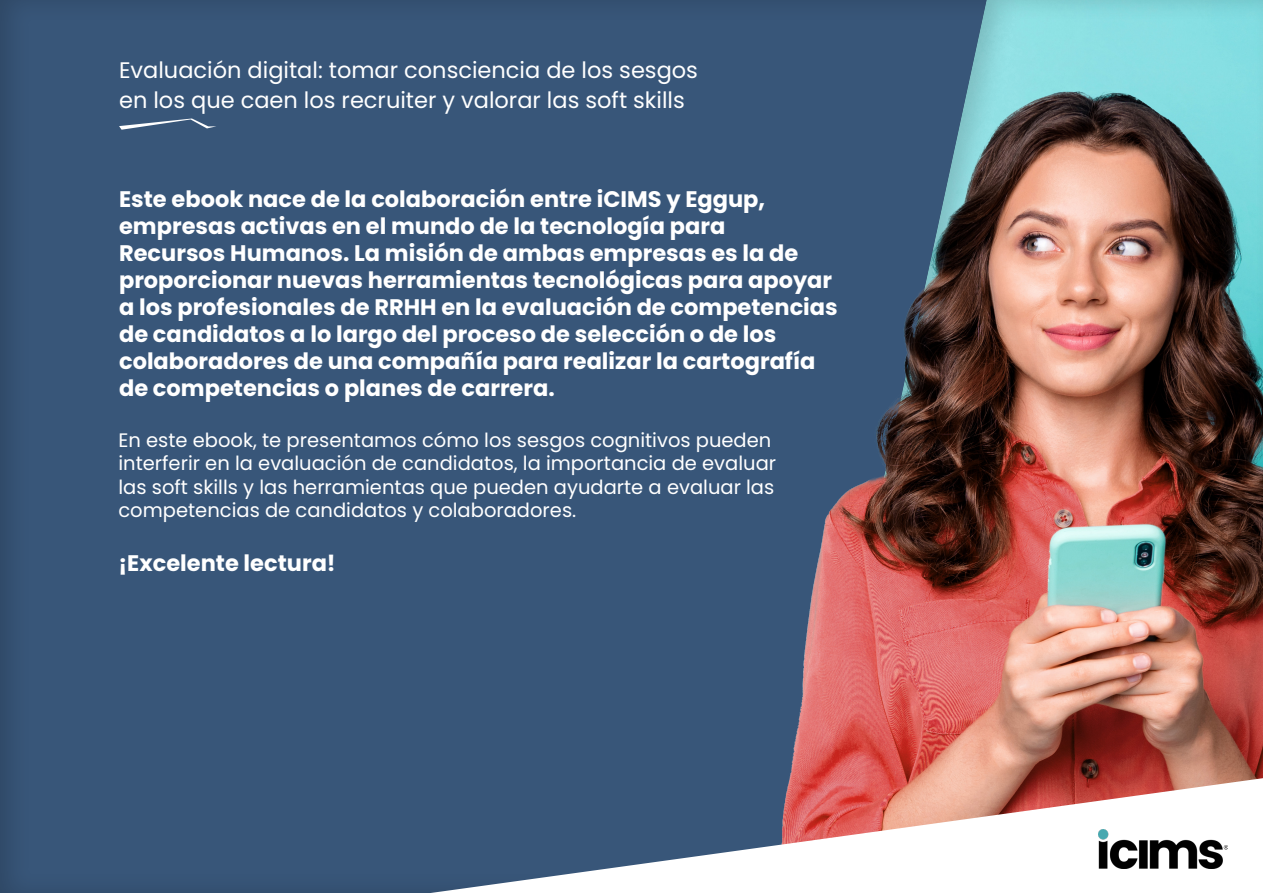
<style>
.page{position:relative;width:1263px;height:893px;background:#385679}
.page>*{position:absolute;margin:0;border:0;box-sizing:border-box;transform-origin:0 0}
.Chapitre_gros{font:700 22.5px/27px "Poppins";color:#fff}
.t1{font:22.5px/30px "Poppins";color:#fff}
.Chapitre_gros-2{font:19.5px/23.4px "Poppins";color:#fff}
</style>
<div class="page">
<img style="left:789px;top:0;width:474px;height:778px">
<svg style="left:119px;top:118px;width:97px;height:12px"></svg>
<svg style="left:431px;top:778px;width:832px;height:115px"></svg>
<img style="left:1098px;top:829px;width:129px;height:39px">
<p class="t1" style="left:119px;top:55px;width:580px">Evaluación digital: tomar consciencia de los sesgos en los que caen los recruiter y valorar las soft skills</p>
<p class="Chapitre_gros" style="left:119px;top:185px;width:720px">Este ebook nace de la colaboración entre iCIMS y Eggup, empresas activas en el mundo de la tecnología para<br>Recursos Humanos. La misión de ambas empresas es la de proporcionar nuevas herramientas tecnológicas para apoyar a los profesionales de RRHH en la evaluación de competencias de candidatos a lo largo del proceso de selección o de los colaboradores de una compañía para realizar la cartografía de competencias o planes de carrera.</p>
<p class="Chapitre_gros-2" style="left:118px;top:429px;width:659px">En este ebook, te presentamos cómo los sesgos cognitivos pueden interferir en la evaluación de candidatos, la importancia de evaluar las soft skills y las herramientas que pueden ayudarte a evaluar las competencias de candidatos y colaboradores.</p>
<p class="Chapitre_gros" style="left:118px;top:550px;width:219px">¡Excelente lectura!</p>
</div>
